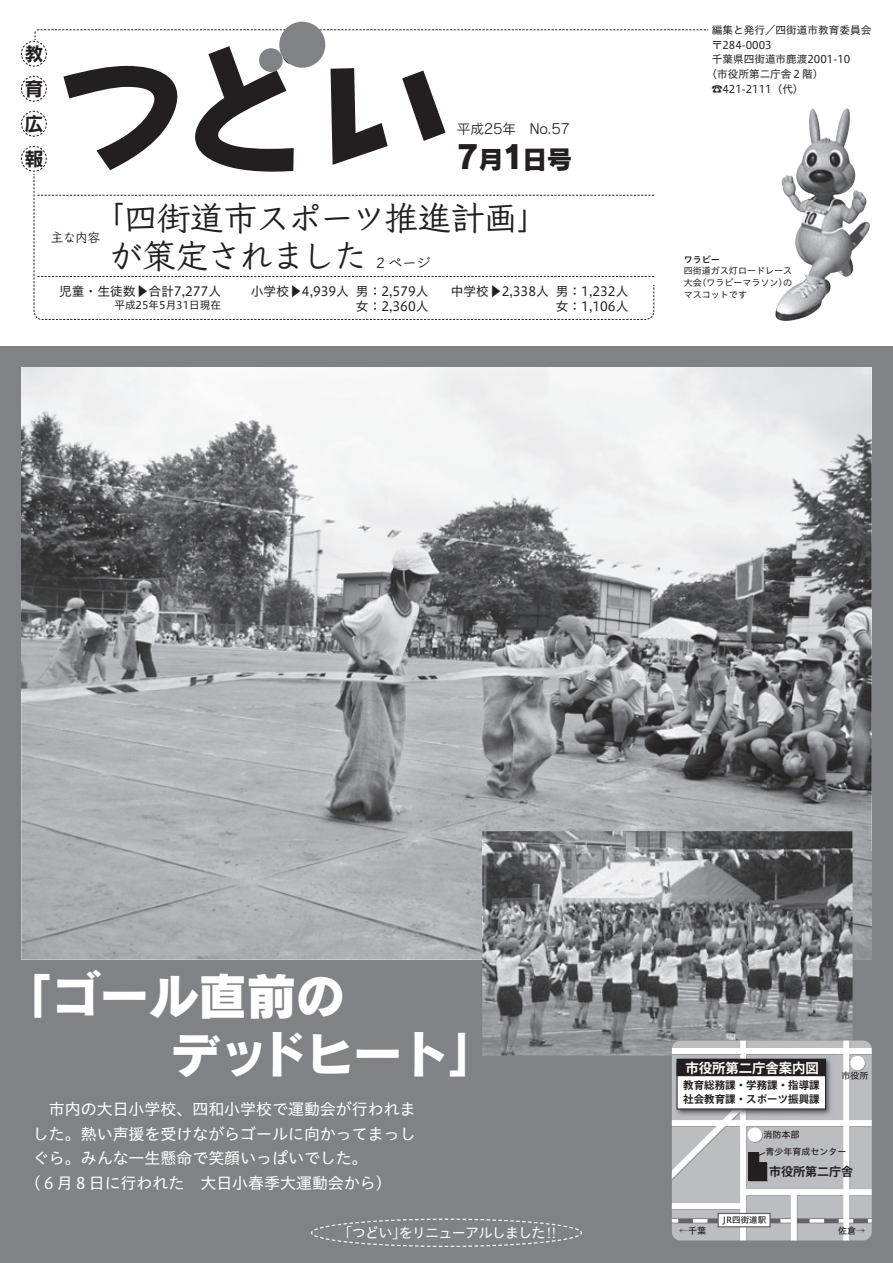
<style>
.page{position:relative;width:893px;height:1263px;background:#fff}
.page>*{position:absolute;margin:0;border:0;box-sizing:border-box;transform-origin:0 0}
.t1{font:138.9px "Rodin Maria Pro EB";color:#231f20}
.t2{font:49.95px/57.4px "Rodin Pro EB";letter-spacing:-.025em;color:#fff}
.t3{font:33.75px "Klee Pro DB";letter-spacing:-.035em;color:#231f20}
.t4{font:31.95px "Rodin Pro EB";color:#231f20}
.t5{font:25.5px "Rodin Pro EB";color:#231f20}
.t6{font:19.2px/34.8px "Rodin Maria Pro B";color:#231f20;text-align:justify}
.t7{font:15.9px "Hiragino UD Sans Std N W4";color:#fff}
.t8{font:14.7px "Klee Pro DB";color:#231f20}
.t9{font:14.1px "Hiragino UD Sans Std N W4";letter-spacing:-.05em;color:#fff}
.t10{font:13.8px "Rodin Pro M";letter-spacing:-.03em;color:#231f20}
.t11{font:700 13.35px "Koz Go Pro";color:#fff}
.t12{font:12.75px "Hiragino UD Sans Std N W4";color:#231f20}
.t13{font:12.75px "Klee Pro DB";color:#231f20}
.t14{font:700 12px "Koz Go Pro";color:#231f20}
.t15{font:10.65px "Hiragino UD Sans Std N W4";color:#231f20}
.t16{font:700 10.5px/13.5px "Koz Go Pro";color:#231f20}
.t17{font:9px/11.7px "Hiragino UD Sans Std N W4";color:#231f20;text-align:right}
.t18{font:9px "Hiragino UD Sans Std N W5";color:#231f20}
.t19{font:9px "Hiragino UD Sans Std N W6";color:#231f20}
.t20{font:8.55px "Hiragino UD Sans Std N W5";color:#231f20}
.s1{font-family:"Koz Min Pro"}
</style>
<div class="page">
<div style="left:0;top:346px;width:893px;height:917px;background:#808285"></div>
<svg style="left:21px;top:76px;width:26px;height:26px"></svg>
<svg style="left:21px;top:29px;width:688px;height:38px"></svg>
<svg style="left:21px;top:111px;width:26px;height:26px"></svg>
<div style="left:279px;top:22px;width:46px;height:46px;background:#808285;border-radius:50%"></div>
<div style="left:259px;top:48px;width:24px;height:24px;background:#808285;border-radius:50%"></div>
<svg style="left:33px;top:173px;width:621px;height:147px"></svg>
<img style="left:21px;top:367px;width:744px;height:323px">
<img style="left:765px;top:367px;width:107px;height:484px">
<img style="left:21px;top:690px;width:478px;height:270px">
<img style="left:499px;top:690px;width:267px;height:141px">
<img style="left:853px;top:851px;width:19px;height:109px">
<img style="left:802px;top:108px;width:43px;height:54px">
<img style="left:482px;top:831px;width:371px;height:224px">
<svg style="left:672px;top:1040px;width:200px;height:200px;background:#c3c3c5"></svg>
<img style="left:725px;top:1109px;width:22px;height:9px">
<div style="left:677px;top:1063px;width:148px;height:46px;background:#fff"></div>
<div style="left:677px;top:1059px;width:148px;height:17px;background:#231f20"></div>
<svg style="left:311px;top:1218px;width:271px;height:29px"></svg>
<div style="left:51px;top:231px;width:50px;height:13px;background:#fff"></div>
<p class="t6" style="left:25px;top:36px;width:20px">教育広報</p>
<h1 class="t1" style="left:51px;top:13px;width:404px">つどい</h1>
<p class="t10" style="left:457px;top:120px;width:115px">平成25年　No.57</p>
<h3 class="t5" style="left:522px;top:142px;width:52px">日号</h3>
<h3 class="t4" style="left:457px;top:135px;width:24px">7</h3>
<h3 class="t4" style="left:502px;top:135px;width:24px">1</h3>
<h3 class="t5" style="left:478px;top:142px;width:27px">月</h3>
<p class="t13" style="left:51px;top:229px;width:51px">主な内容</p>
<h3 class="t3" style="left:91px;top:197px;width:461px">「四街道市スポーツ推進計画「</h3>
<p class="t8" style="left:376px;top:253px;width:56px">2 ページ</p>
<h3 class="t3" style="left:109px;top:234px;width:260px">が策定されました</h3>
<p class="t12" style="left:59px;top:282px;width:163px">児童・生徒数<span class="s1">▶</span>合計7,277人</p>
<p class="t15" style="left:114px;top:297px;width:108px">平成25年5月31日現在</p>
<p class="t12" style="left:251px;top:282px;width:100px">小学校<span class="s1">▶</span>4,939人</p>
<p class="t12" style="left:356px;top:282px;width:74px">男：2,579人</p>
<p class="t12" style="left:356px;top:297px;width:74px">女：2,360人</p>
<p class="t12" style="left:451px;top:282px;width:100px">中学校<span class="s1">▶</span>2,338人</p>
<p class="t12" style="left:556px;top:282px;width:74px">男：1,232人</p>
<p class="t12" style="left:556px;top:297px;width:74px">女：1,106人</p>
<p class="t15" style="left:712px;top:22px;width:161px">編集と発行／四街道市教育委員会</p>
<p class="t15" style="left:712px;top:36px;width:61px">〒284-0003</p>
<p class="t15" style="left:712px;top:51px;width:140px">千葉県四街道市鹿渡2001-10</p>
<p class="t15" style="left:706px;top:66px;width:118px">（市役所第二庁舎２階(</p>
<p class="t15" style="left:712px;top:81px;width:93px">☎421-2111（代(</p>
<p class="t19" style="left:684px;top:252px;width:38px">ワラビー</p>
<p class="t17" style="left:684px;top:265px;width:110px">四街道ガス灯ロードレース（ワラビーマラソンの）</p>
<p class="t17" style="left:684px;top:276px;width:65px;text-align:left">大会<br>マスコットです</p>
<h2 class="t2" style="left:170px;top:965px;width:329px;text-indent:-168px">「ゴール直前の<br>デッドヒート「</h2>
<p class="t7" style="left:33px;top:1097px;width:384px">　市内の大日小学校、四和小学校で運動会が行われま</p>
<p class="t7" style="left:33px;top:1122px;width:384px">した。熱い声援を受けながらゴールに向かってまっし</p>
<p class="t7" style="left:33px;top:1146px;width:336px">ぐら。みんな一生懸命で笑顔いっぱいでした。</p>
<p class="t7" style="left:25px;top:1171px;width:368px">（６月８日に行われた　大日小春季大運動会から(</p>
<p class="t9" style="left:338px;top:1222px;width:69px">「つどい」</p>
<p class="t9" style="left:399px;top:1222px;width:161px">をリニューアルしました<span class="s1">!!</span></p>
<p class="t11" style="left:685px;top:1059px;width:135px">市役所第二庁舎案内図</p>
<p class="t16" style="left:683px;top:1079px;width:138px">教育総務課・学務課・指導課社会教育課・スポーツ振興課</p>
<p class="t18" style="left:763px;top:1127px;width:37px">消防本部</p>
<p class="t18" style="left:841px;top:1069px;width:28px">市役所</p>
<p class="t18" style="left:679px;top:1223px;width:28px">←千葉</p>
<p class="t18" style="left:765px;top:1145px;width:82px">青少年育成センター</p>
<p class="t14" style="left:769px;top:1164px;width:85px">市役所第二庁舎</p>
<p class="t20" style="left:723px;top:1213px;width:45px">JR四街道駅</p>
<p class="t18" style="left:838px;top:1223px;width:28px">佐倉→</p>
</div>
